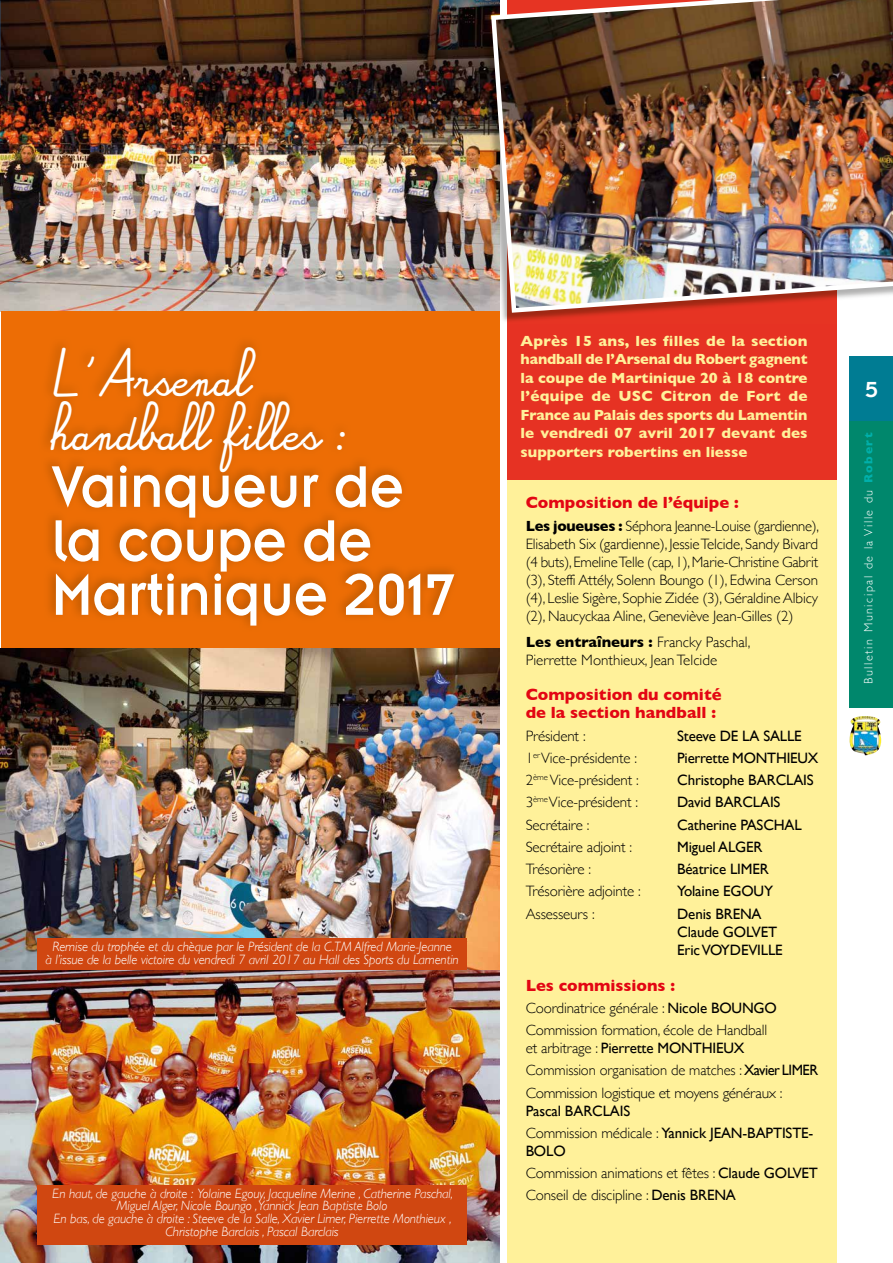
<style>
.page{position:relative;width:893px;height:1263px;background:#fff}
.page>*{position:absolute;margin:0;border:0;box-sizing:border-box;transform-origin:0 0}
.t1{font:64.5px/54px "Insignia LT Std";color:#fff;scale:.9 1}
.t2{font:33px "Alamain";letter-spacing:-.01em;color:#fff}
.t3{font:24px "Insignia";color:#fff}
.t4{font:700 16.5px/18px "Gill Sans";color:#e30613}
.t5{font:300 15px/18px "Gill Sans";letter-spacing:-.01em;color:#000}
.t6{font:700 15px/18.5px "Gill Sans";color:#fff19a;text-align:justify}
.t7{font:15px/18px "Gill Sans";letter-spacing:-.01em;color:#000}
.t8{font:italic 300 13.5px/12.8px "Gill Sans";letter-spacing:-.01em;color:#fff;text-align:center}
.t9{font:300 12px "Gill Sans";letter-spacing:.13em;color:#fff}
.s1{font-weight:700}
.s2{font-weight:400}
.s3{font-weight:300}
.s4{font-weight:700;color:#00b0ab}
</style>
<div class="page">
<img style="left:0;top:0;width:480px;height:311px">
<svg style="left:1px;top:312px;width:498px;height:337px;background:#e56a04"></svg>
<div style="left:849px;top:414px;width:44px;height:293px;background:#00876c"></div>
<img style="left:849px;top:716px;width:32px;height:40px">
<div style="left:849px;top:356px;width:44px;height:65px;background:#007c93"></div>
<div style="left:507px;top:323px;width:330px;height:157px;background:#e63223"></div>
<img style="left:0;top:649px;width:499px;height:614px">
<div style="left:507px;top:480px;width:330px;height:783px;background:#fff19a"></div>
<div style="left:37px;top:1185px;width:430px;height:59px;background:#d04711"></div>
<div style="left:37px;top:938px;width:430px;height:31px;background:#d04711"></div>
<img style="left:480px;top:0;width:27px;height:323px">
<img style="left:480px;top:312px;width:19px;height:11px">
<img style="left:507px;top:315px;width:330px;height:8px">
<img style="left:489px;top:0;width:404px;height:315px">
<h2 class="t2" style="left:52px;top:365px;width:201px">L’Arsenal</h2>
<h2 class="t2" style="left:52px;top:419px;width:296px">handball filles :</h2>
<h1 class="t1" style="left:52px;top:460px;width:449px">Vainqueur de la coupe de<br>Martinique 2017</h1>
<p class="t8" style="left:46px;top:940px;width:415px">Remise du trophée et du chèque par le Président de la C.T.M Alfred Marie-Jeanne<br>à l’issue de la belle victoire du vendredi 7 avril 2017 au Hall des Sports du Lamentin</p>
<p class="t6" style="left:521px;top:331px;width:289px">Après 15 ans, les filles de la section handball de l’Arsenal du Robert gagnent la coupe de Martinique 20 à 18 contre l’équipe de USC Citron de Fort de France au Palais des sports du Lamentin le vendredi 07 avril 2017 devant des supporters robertins en liesse</p>
<p class="t4" style="left:526px;top:493px;width:215px">Composition de l’équipe :</p>
<p class="t5" style="left:526px;top:516px;width:295px;text-align:justify"><span class="s1">Les joueuses :</span> Séphora Jeanne-Louise (gardienne), Elisabeth Six (gardienne), Jessie Telcide, Sandy Bivard (4 buts), Emeline Telle (cap, 1), Marie-Christine Gabrit (3), Steffi Attély, Solenn Boungo (1), Edwina Cerson (4), Leslie Sigère, Sophie Zidée (3), Géraldine Albicy (2), Naucyckaa Aline, Geneviève Jean-Gilles (2)</p>
<p class="t5" style="left:526px;top:633px;width:226px"><span class="s1">Les entraîneurs :</span> Francky Paschal,<br>Pierrette Monthieux, Jean Telcide</p>
<p class="t4" style="left:526px;top:685px;width:197px">Composition du comité de la section handball :</p>
<p class="t5" style="left:526px;top:726px;width:62px">Président :</p>
<p class="t7" style="left:677px;top:726px;width:126px">Steeve DE LA SALLE</p>
<p class="t5" style="left:526px;top:748px;width:113px">1<sup>er</sup> Vice-présidente :</p>
<p class="t7" style="left:677px;top:748px;width:143px">Pierrette MONTHIEUX</p>
<p class="t5" style="left:526px;top:770px;width:115px">2<sup>ème</sup> Vice-président :</p>
<p class="t7" style="left:677px;top:771px;width:138px">Christophe BARCLAIS</p>
<p class="t5" style="left:526px;top:793px;width:114px">3<sup>ème</sup> Vice-président :</p>
<p class="t7" style="left:677px;top:793px;width:105px">David BARCLAIS</p>
<p class="t5" style="left:526px;top:815px;width:65px">Secrétaire :</p>
<p class="t7" style="left:677px;top:815px;width:126px">Catherine PASCHAL</p>
<p class="t5" style="left:526px;top:837px;width:108px">Secrétaire adjoint :</p>
<p class="t7" style="left:677px;top:837px;width:87px">Miguel ALGER</p>
<p class="t5" style="left:526px;top:859px;width:67px">Trésorière :</p>
<p class="t7" style="left:677px;top:860px;width:93px">Béatrice LIMER</p>
<p class="t5" style="left:526px;top:882px;width:117px">Trésorière adjointe :</p>
<p class="t7" style="left:677px;top:882px;width:97px">Yolaine EGOUY</p>
<p class="t5" style="left:526px;top:904px;width:71px">Assesseurs :</p>
<p class="t7" style="left:677px;top:904px;width:107px">Denis BRENA<br>Claude GOLVET<br>Eric VOYDEVILLE</p>
<p class="t4" style="left:526px;top:976px;width:151px">Les commissions :</p>
<p class="t5" style="left:526px;top:996px;width:253px;line-height:22.2px">Coordinatrice générale : <span class="s2">Nicole BOUNGO<br></span>Commission formation, école de Handball</p>
<p class="t5" style="left:526px;top:1036px;width:294px;line-height:22.2px">et arbitrage : <span class="s2">Pierrette MONTHIEUX<br></span>Commission organisation de matches : <span class="s2">Xavier LIMER<br></span>Commission logistique et moyens généraux :</p>
<p class="t7" style="left:526px;top:1099px;width:289px;line-height:22.2px">Pascal BARCLAIS<br><span class="s3">Commission médicale :</span> Yannick JEAN-BAPTISTE-</p>
<p class="t5" style="left:526px;top:1139px;width:294px;line-height:22.2px"><span class="s2">BOLO<br></span>Commission animations et fêtes : <span class="s2">Claude GOLVET</span></p>
<p class="t8" style="left:52px;top:1187px;width:402px">En haut, de gauche à droite : Yolaine Egouy, Jacqueline Merine , Catherine Paschal,</p>
<p class="t5" style="left:526px;top:1186px;width:212px">Conseil de discipline : <span class="s2">Denis BRENA</span></p>
<p class="t8" style="left:54px;top:1199px;width:400px">Miguel Alger, Nicole Boungo ,Yannick Jean Baptiste Bolo<br>En bas, de gauche à droite : Steeve de la Salle, Xavier Limer, Pierrette Monthieux ,<br>Christophe Barclais , Pascal Barclais</p>
<h3 class="t3" style="left:865px;top:377px;width:14px">5</h3>
<p class="t9" style="left:859px;top:684px;width:253px;rotate:-90deg">Bulletin Municipal de la Ville du <span class="s4">Robert</span></p>
</div>
